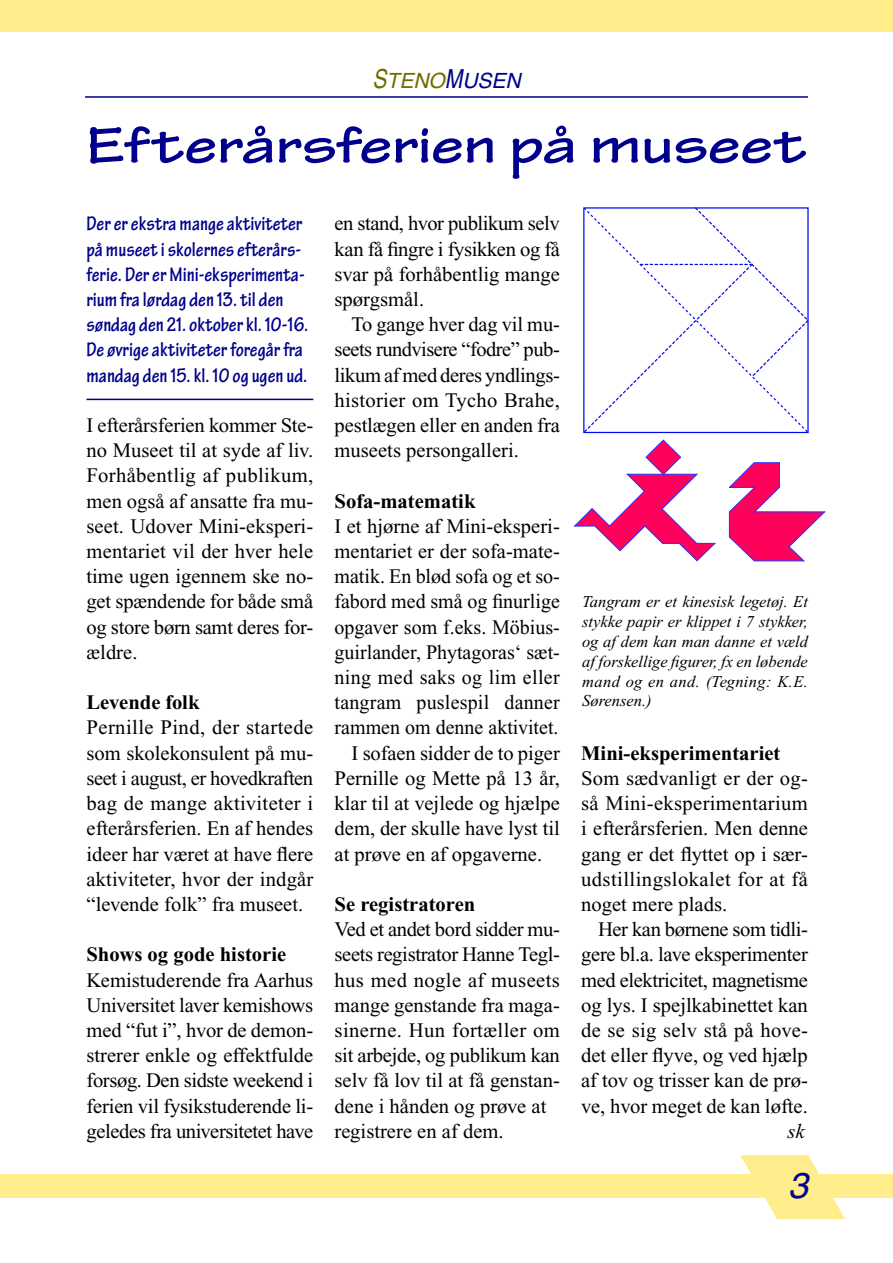
<style>
.page{position:relative;width:893px;height:1263px;background:#fff}
.page>*{position:absolute;margin:0;border:0;box-sizing:border-box;transform-origin:0 0}
.t1{font:54px "Tekton MM 503 850";letter-spacing:-.005em;color:#00008b}
.t2{font:italic 36px "Helvetica";color:#00008b}
.t3{font:21px/25.2px "Tekton MM 503 250";color:#00008b}
.t4{font:italic 21px "Helvetica";color:#6f6f00}
.t5{font:20.7px/25.2px "Times New Roman";color:#000}
.t6{font:20.7px "Times New Roman";letter-spacing:-.02em;color:#000}
.t7{font:20.7px "Times New Roman";letter-spacing:.02em;color:#000}
.t8{font:700 20.7px "Times New Roman";color:#000}
.t9{font:20.7px "Times New Roman";letter-spacing:-.025em;color:#000}
.t10{font:italic 20.7px "Times New Roman";color:#000}
.t11{font:italic 16.5px/19.8px "Times New Roman";color:#000;text-align:justify}
.s1{font-size:26.25px}
.s2{font-size:26.25px;color:#00008b}
.s3{color:#00008b}
.s4{font-weight:700}
</style>
<div class="page">
<div style="left:0;top:0;width:893px;height:32px;background:#ffec8b"></div>
<svg style="left:740px;top:1155px;width:105px;height:64px"></svg>
<div style="left:0;top:1174px;width:893px;height:24px;background:#ffec8b"></div>
<hr style="left:85px;top:96px;width:723px;height:2px;background:#00008b">
<hr style="left:87px;top:399px;width:226px;height:1px;background:#00008b">
<svg style="left:574px;top:207px;width:251px;height:354px"></svg>
<p class="t4" style="left:373px;top:68px;width:150px"><span class="s1">S</span>TENO<span class="s2">M</span><span class="s3">USEN</span></p>
<p class="t1" style="left:87px;top:112px;width:721px">Efterårsferien på museet</p>
<p class="t3" style="left:87px;top:211px;width:223px">Der er ekstra mange aktiviteter på museet i skolernes efterårs&shy;ferie. Der er Mini-eksperimenta&shy;rium fra lørdag den 13. til den søndag den 21. oktober kl. 10-16.<br>De øvrige aktiviteter foregår fra mandag den 15. kl. 10 og ugen ud.</p>
<p class="t6" style="left:335px;top:211px;width:227px">en stand, hvor publikum selv</p>
<p class="t5" style="left:335px;top:236px;width:227px">kan få fingre i fysikken og få</p>
<p class="t5" style="left:335px;top:261px;width:227px">svar på forhåbentlig mange</p>
<p class="t5" style="left:335px;top:286px;width:91px">spørgsmål.</p>
<p class="t5" style="left:352px;top:311px;width:210px">To gange hver dag vil mu-</p>
<p class="t9" style="left:335px;top:337px;width:227px">seets rundvisere “fodre” pub-</p>
<p class="t6" style="left:335px;top:362px;width:227px">likum af med deres yndlings-</p>
<p class="t5" style="left:335px;top:387px;width:227px">historier om Tycho Brahe,</p>
<p class="t5" style="left:335px;top:412px;width:227px">pestlægen eller en anden fra</p>
<p class="t5" style="left:335px;top:437px;width:186px">museets persongalleri.</p>
<p class="t8" style="left:335px;top:488px;width:142px">Sofa-matematik</p>
<p class="t5" style="left:335px;top:513px;width:227px">I et hjørne af Mini-eksperi-</p>
<p class="t5" style="left:335px;top:538px;width:227px">mentariet er der sofa-mate-</p>
<p class="t5" style="left:335px;top:563px;width:227px">matik. En blød sofa og et so-</p>
<p class="t5" style="left:335px;top:589px;width:227px">fabord med små og finurlige</p>
<p class="t5" style="left:335px;top:614px;width:227px">opgaver som f.eks. Möbius-</p>
<p class="t5" style="left:335px;top:639px;width:227px">guirlander, Phytagoras‘ sæt-</p>
<p class="t7" style="left:335px;top:665px;width:227px">ning med saks og lim eller</p>
<p class="t5" style="left:335px;top:689px;width:227px">tangram puslespil danner</p>
<p class="t5" style="left:335px;top:715px;width:225px">rammen om denne aktivitet.</p>
<p class="t5" style="left:352px;top:740px;width:210px">I sofaen sidder de to piger</p>
<p class="t5" style="left:335px;top:765px;width:227px">Pernille og Mette på 13 år,</p>
<p class="t5" style="left:335px;top:790px;width:227px">klar til at vejlede og hjælpe</p>
<p class="t5" style="left:335px;top:815px;width:227px">dem, der skulle have lyst til</p>
<p class="t5" style="left:335px;top:841px;width:209px">at prøve en af opgaverne.</p>
<p class="t5" style="left:335px;top:891px;width:227px"><span class="s4">Se registratoren<br></span>Ved et andet bord sidder mu&shy;seets registrator Hanne Tegl&shy;hus med nogle af museets mange genstande fra maga&shy;sinerne. Hun fortæller om sit arbejde, og publikum kan selv få lov til at få genstan&shy;dene i hånden og prøve at registrere en af dem.</p>
<p class="t5" style="left:87px;top:412px;width:228px;text-align:justify">I efterårsferien kommer Ste&shy;no Museet til at syde af liv.<br>Forhåbentlig af publikum, men også af ansatte fra mu&shy;seet. Udover Mini-eksperi&shy;mentariet vil der hver hele time ugen igennem ske no&shy;get spændende for både små og store børn samt deres for&shy;ældre.</p>
<p class="t5" style="left:87px;top:689px;width:228px"><span class="s4">Levende folk<br></span>Pernille Pind, der startede som skolekonsulent på mu&shy;seet i august, er hovedkraften bag de mange aktiviteter i efterårsferien. En af hendes ideer har været at have flere aktiviteter, hvor der indgår “levende folk” fra museet.</p>
<p class="t5" style="left:87px;top:941px;width:228px"><span class="s4">Shows og gode historie<br></span>Kemistuderende fra Aarhus<br>Universitet laver kemishows med “fut i”, hvor de demon&shy;strerer enkle og effektfulde forsøg. Den sidste weekend i ferien vil fysikstuderende li&shy;geledes fra universitetet have</p>
<p class="t11" style="left:582px;top:592px;width:227px">Tangram er et kinesisk legetøj. Et stykke papir er klippet i 7 stykker, og af dem kan man danne et væld af forskellige figurer, fx en løbende mand og en and. (Tegning: K.E.<br>Sørensen.)</p>
<p class="t8" style="left:581px;top:740px;width:201px">Mini-eksperimentariet</p>
<p class="t5" style="left:581px;top:765px;width:228px">Som sædvanligt er der og-</p>
<p class="t5" style="left:581px;top:790px;width:228px">så Mini-eksperimentarium</p>
<p class="t5" style="left:581px;top:815px;width:228px">i efterårsferien. Men denne</p>
<p class="t5" style="left:581px;top:841px;width:228px">gang er det flyttet op i sær-</p>
<p class="t7" style="left:581px;top:866px;width:228px">udstillingslokalet for at få</p>
<p class="t5" style="left:581px;top:891px;width:148px">noget mere plads.</p>
<p class="t6" style="left:598px;top:917px;width:211px">Her kan børnene som tidli-</p>
<p class="t5" style="left:581px;top:941px;width:228px">gere bl.a. lave eksperimenter</p>
<p class="t6" style="left:581px;top:967px;width:228px">med elektricitet, magnetisme</p>
<p class="t5" style="left:581px;top:992px;width:228px">og lys. I spejlkabinettet kan</p>
<p class="t5" style="left:581px;top:1017px;width:228px">de se sig selv stå på hove-</p>
<p class="t5" style="left:581px;top:1042px;width:228px">det eller flyve, og ved hjælp</p>
<p class="t5" style="left:581px;top:1067px;width:228px">af tov og trisser kan de prø-</p>
<p class="t5" style="left:581px;top:1093px;width:228px">ve, hvor meget de kan løfte.</p>
<p class="t10" style="left:787px;top:1118px;width:19px">sk</p>
<p class="t2" style="left:788px;top:1164px;width:22px">3</p>
</div>
